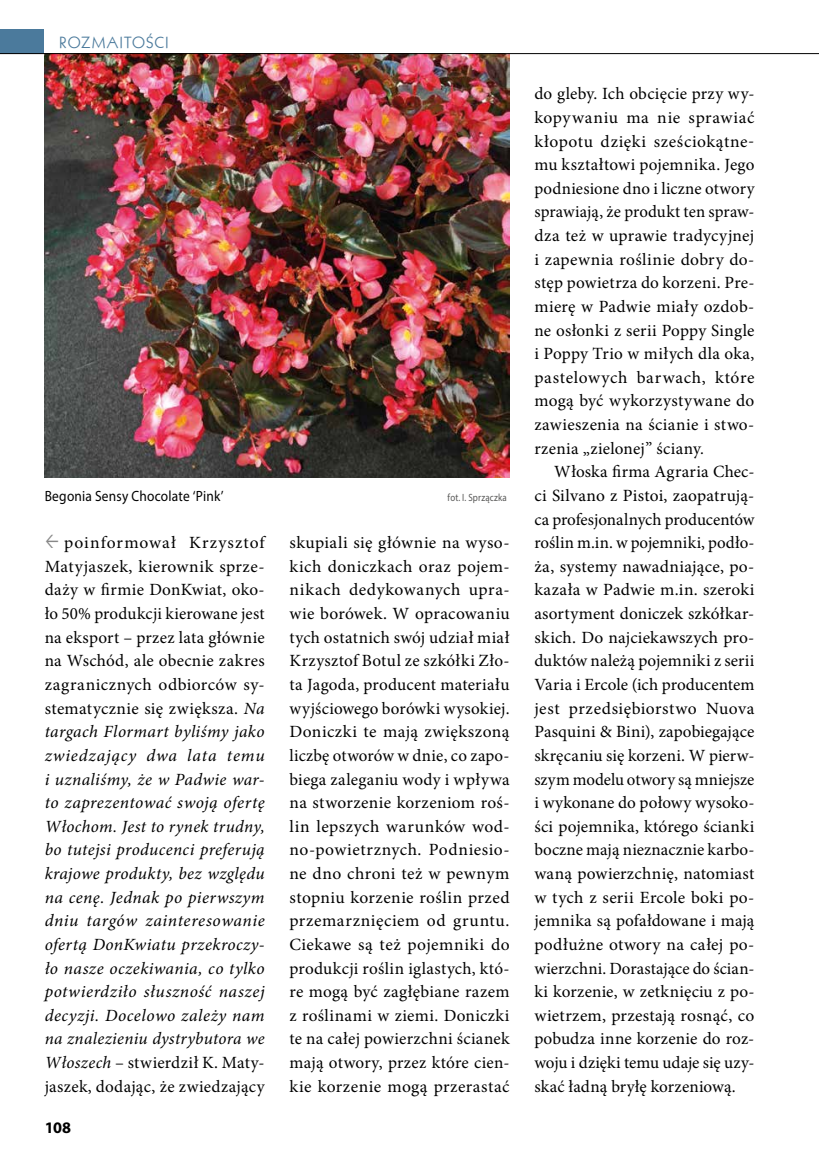
<style>
.page{position:relative;width:819px;height:1166px;background:#fff}
.page>*{position:absolute;margin:0;border:0;box-sizing:border-box;transform-origin:0 0}
.t1{font:17.15px/23.6px "Minion Pro";letter-spacing:.015em;color:#000;text-align:justify}
.t2{font:italic 17.15px/23.6px "Minion Pro";letter-spacing:.02em;color:#000;text-align:justify}
.t3{font:700 16.1px "Myriad Pro";color:#000}
.t4{font:15.75px "Geometric 231 EU";letter-spacing:.065em;color:#4b7a9c}
.t5{font:14.88px "Myriad Pro";letter-spacing:.015em;color:#000;scale:.9 1}
.t6{font:10.5px "Myriad Pro";letter-spacing:.02em;color:#575756;scale:.85 1}
.s1{font-style:normal}
.s2{font-style:italic}
</style>
<div class="page">
<div style="left:0;top:29px;width:44px;height:24px;background:#4b7a9c"></div>
<img style="left:45px;top:54px;width:464px;height:423px">
<hr style="left:0;top:53px;width:819px;height:1px;background:#000">
<p class="t4" style="left:59px;top:32px;width:111px">ROZMAITOŚCI</p>
<p class="t5" style="left:45px;top:487px;width:200px">Begonia Sensy Chocolate ‘Pink’</p>
<p class="t6" style="left:447px;top:491px;width:71px">fot. I. Sprzączka</p>
<p class="t2" style="left:45px;top:531px;width:221px;text-indent:20px"><span class="s1">poinformował Krzysztof Matyjaszek, kierownik sprze&shy;daży w firmie DonKwiat, oko&shy;ło 50% produkcji kierowane jest na eksport – przez lata głównie na Wschód, ale obecnie zakres zagranicznych odbiorców sy&shy;stematycznie się zwiększa.</span> Na targach Flormart byliśmy jako zwiedzający dwa lata temu i uznaliśmy, że w Padwie war&shy;to zaprezentować swoją ofertę Włochom. Jest to rynek trudny, bo tutejsi producenci preferują krajowe produkty, bez względu na cenę. Jednak po pierwszym dniu targów zainteresowanie ofertą DonKwiatu przekroczy&shy;ło nasze oczekiwania, co tylko potwierdziło słuszność naszej decyzji. Docelowo zależy nam na znalezieniu dystrybutora we Włoszech <span class="s1">– stwierdził K. Maty&shy;jaszek, dodając, że zwiedzający</span></p>
<p class="t1" style="left:289px;top:531px;width:221px">skupiali się głównie na wyso&shy;kich doniczkach oraz pojem&shy;nikach dedykowanych upra&shy;wie borówek. W opracowaniu tych ostatnich swój udział miał Krzysztof Botul ze szkółki Zło&shy;ta Jagoda, producent materiału wyjściowego borówki wysokiej.<br>Doniczki te mają zwiększoną liczbę otworów w dnie, co zapo&shy;biega zaleganiu wody i wpływa na stworzenie korzeniom roś&shy;lin lepszych warunków wod&shy;no-powietrznych. Podniesio&shy;ne dno chroni też w pewnym stopniu korzenie roślin przed przemarznięciem od gruntu.<br>Ciekawe są też pojemniki do produkcji roślin iglastych, któ&shy;re mogą być zagłębiane razem z roślinami w ziemi. Doniczki te na całej powierzchni ścianek mają otwory, przez które cien&shy;kie korzenie mogą przerastać</p>
<p class="t3" style="left:45px;top:1117px;width:28px">108</p>
<p class="t1" style="left:534px;top:82px;width:221px">do gleby. Ich obcięcie przy wy&shy;kopywaniu ma nie sprawiać kłopotu dzięki sześciokątne&shy;mu kształtowi pojemnika. Jego podniesione dno i liczne otwory sprawiają, że produkt ten spraw&shy;dza też w uprawie tradycyjnej i zapewnia roślinie dobry do&shy;stęp powietrza do korzeni. Pre&shy;mierę w Padwie miały ozdob&shy;ne osłonki z serii Poppy Single i Poppy Trio w miłych dla oka, pastelowych barwach, które mogą być wykorzystywane do zawieszenia na ścianie i stwo&shy;rzenia „zielonej” ściany<span class="s2">.</span></p>
<p class="t1" style="left:534px;top:460px;width:221px;text-indent:20px">Włoska firma Agraria Chec&shy;ci Silvano z Pistoi, zaopatrują&shy;ca profesjonalnych producentów roślin m.in. w pojemniki, podło&shy;ża, systemy nawadniające, po&shy;kazała w Padwie m.in. szeroki asortyment doniczek szkółkar&shy;skich. Do najciekawszych pro&shy;duktów należą pojemniki z serii Varia i Ercole (ich producentem jest przedsiębiorstwo Nuova Pasquini &amp; Bini), zapobiegające skręcaniu się korzeni. W pierw&shy;szym modelu otwory są mniejsze i wykonane do połowy wysoko&shy;ści pojemnika, którego ścianki boczne mają nieznacznie karbo&shy;waną powierzchnię, natomiast w tych z serii Ercole boki po&shy;jemnika są pofałdowane i mają podłużne otwory na całej po&shy;wierzchni. Dorastające do ścian&shy;ki korzenie, w zetknięciu z po&shy;wietrzem, przestają rosnąć, co pobudza inne korzenie do roz&shy;woju i dzięki temu udaje się uzy&shy;skać ładną bryłę korzeniową.</p>
</div>
